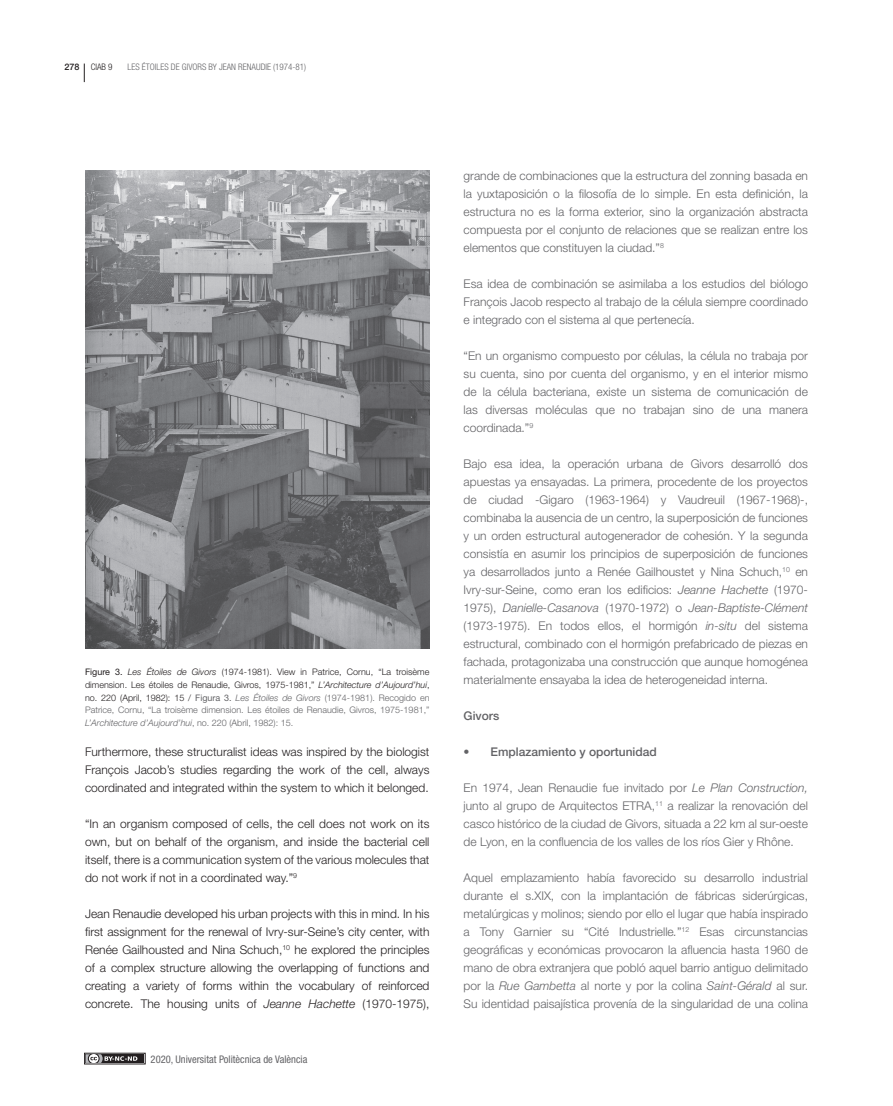
<style>
.page{position:relative;width:893px;height:1106px;background:#fff}
.page>*{position:absolute;margin:0;border:0;box-sizing:border-box;transform-origin:0 0}
.t1{font:300 12px/18px "Helvetica Neue LT Std";color:#636366;text-align:justify}
.t2{font:300 12px/18px "Helvetica Neue LT Std";color:#231f20;text-align:justify}
.t3{font:500 12px "Helvetica Neue LT Std";color:#636366}
.t4{font:condensed 10.5px "Helvetica Neue LT Std";color:#636366}
.t5{font:300 9px/12.8px "Helvetica Neue LT Std";color:#636366;text-align:justify}
.t6{font:300 condensed 9px "Helvetica Neue LT Std";color:#636366}
.t7{font:300 condensed 9px "Helvetica Neue LT Std";color:#231f20}
.s1{font-weight:500;font-stretch:normal}
.s2{font-weight:400;color:#231f20}
.s3{font-style:italic;color:#231f20}
.s4{color:#231f20}
.s5{font-weight:400}
.s6{font-style:italic}
</style>
<div class="page">
<div style="left:84px;top:1052px;width:62px;height:12px;border:1px solid #231f20"></div>
<div style="left:86px;top:1054px;width:58px;height:8px;background:#231f20"></div>
<svg style="left:86px;top:1054px;width:51px;height:8px"></svg>
<img style="left:85px;top:170px;width:344px;height:478px">
<svg style="left:84px;top:64px;width:1px;height:18px"></svg>
<p class="t7" style="left:65px;top:62px;width:50px"><span class="s1">278</span> CIAB 9</p>
<p class="t6" style="left:128px;top:62px;width:180px">LES ÉTOILES DE GIVORS BY JEAN RENAUDIE (1974-81)</p>
<p class="t5" style="left:85px;top:665px;width:346px"><span class="s2">Figure 3.</span> <span class="s3">Les Étoiles de Givors</span> <span class="s4">(1974-1981). View in Patrice, Cornu, “La troisème dimension. Les étoiles de Renaudie, Givros, 1975-1981,”</span> <span class="s3">L’Architecture d’Aujourd’hui</span><span class="s4">, no. 220 (April, 1982): 15 /</span> <span class="s5">Figura 3.</span> <span class="s6">Les Étoiles de Givors</span> (1974-1981). Recogido en Patrice, Cornu, “La troisème dimension. Les étoiles de Renaudie, Givros, 1975-1981,” <span class="s6">L’Architecture d’Aujourd’hui</span>, no. 220 (Abril, 1982): 15.</p>
<p class="t2" style="left:85px;top:742px;width:346px">Furthermore, these structuralist ideas was inspired by the biologist François Jacob’s studies regarding the work of the cell, always coordinated and integrated within the system to which it belonged.</p>
<p class="t2" style="left:85px;top:814px;width:346px">“In an organism composed of cells, the cell does not work on its own, but on behalf of the organism, and inside the bacterial cell itself, there is a communication system of the various molecules that do not work if not in a coordinated way.”<sup>9</sup></p>
<p class="t2" style="left:85px;top:904px;width:346px">Jean Renaudie developed his urban projects with this in mind. In his first assignment for the renewal of Ivry-sur-Seine’s city center, with Renée Gailhousted and Nina Schuch,<sup>10</sup> he explored the principles of a complex structure allowing the overlapping of functions and creating a variety of forms within the vocabulary of reinforced concrete. The housing units of <span class="s6">Jeanne Hachette</span> (1970-1975),</p>
<p class="t4" style="left:151px;top:1052px;width:158px">2020, Universitat Politècnica de València</p>
<p class="t1" style="left:464px;top:166px;width:346px">grande de combinaciones que la estructura del zonning basada en la yuxtaposición o la filosofía de lo simple. En esta definición, la estructura no es la forma exterior, sino la organización abstracta compuesta por el conjunto de relaciones que se realizan entre los elementos que constituyen la ciudad.”<sup>8</sup></p>
<p class="t1" style="left:464px;top:274px;width:346px">Esa idea de combinación se asimilaba a los estudios del biólogo François Jacob respecto al trabajo de la célula siempre coordinado e integrado con el sistema al que pertenecía.</p>
<p class="t1" style="left:464px;top:346px;width:346px">“En un organismo compuesto por células, la célula no trabaja por su cuenta, sino por cuenta del organismo, y en el interior mismo de la célula bacteriana, existe un sistema de comunicación de las diversas moléculas que no trabajan sino de una manera coordinada.”<sup>9</sup></p>
<p class="t1" style="left:464px;top:454px;width:346px">Bajo esa idea, la operación urbana de Givors desarrolló dos apuestas ya ensayadas. La primera, procedente de los proyectos de ciudad -Gigaro (1963-1964) y Vaudreuil (1967-1968)-, combinaba la ausencia de un centro, la superposición de funciones y un orden estructural autogenerador de cohesión. Y la segunda consistía en asumir los principios de superposición de funciones ya desarrollados junto a Renée Gailhoustet y Nina Schuch,<sup>10</sup> en Ivry-sur-Seine, como eran los edificios: <span class="s6">Jeanne Hachette</span> (1970- 1975), <span class="s6">Danielle-Casanova</span> (1970-1972) o <span class="s6">Jean-Baptiste-Clément </span>(1973-1975). En todos ellos, el hormigón <span class="s6">in-situ</span> del sistema estructural, combinado con el hormigón prefabricado de piezas en fachada, protagonizaba una construcción que aunque homogénea materialmente ensayaba la idea de heterogeneidad interna.</p>
<p class="t3" style="left:464px;top:709px;width:37px">Givors</p>
<p class="t3" style="left:464px;top:745px;width:195px">• Emplazamiento y oportunidad</p>
<p class="t1" style="left:464px;top:778px;width:346px">En 1974, Jean Renaudie fue invitado por <span class="s6">Le Plan Construction, </span>junto al grupo de Arquitectos ETRA,<sup>11</sup> a realizar la renovación del casco histórico de la ciudad de Givors, situada a 22 km al sur-oeste de Lyon, en la confluencia de los valles de los ríos Gier y Rhône.</p>
<p class="t1" style="left:464px;top:868px;width:346px">Aquel emplazamiento había favorecido su desarrollo industrial durante el s.XIX, con la implantación de fábricas siderúrgicas, metalúrgicas y molinos; siendo por ello el lugar que había inspirado a Tony Garnier su “Cité Industrielle<span class="s6">.</span>”<sup>12</sup> Esas circunstancias geográficas y económicas provocaron la afluencia hasta 1960 de mano de obra extranjera que pobló aquel barrio antiguo delimitado por la <span class="s6">Rue Gambetta</span> al norte y por la colina <span class="s6">Saint-Gérald</span> al sur.<br>Su identidad paisajística provenía de la singularidad de una colina</p>
</div>
